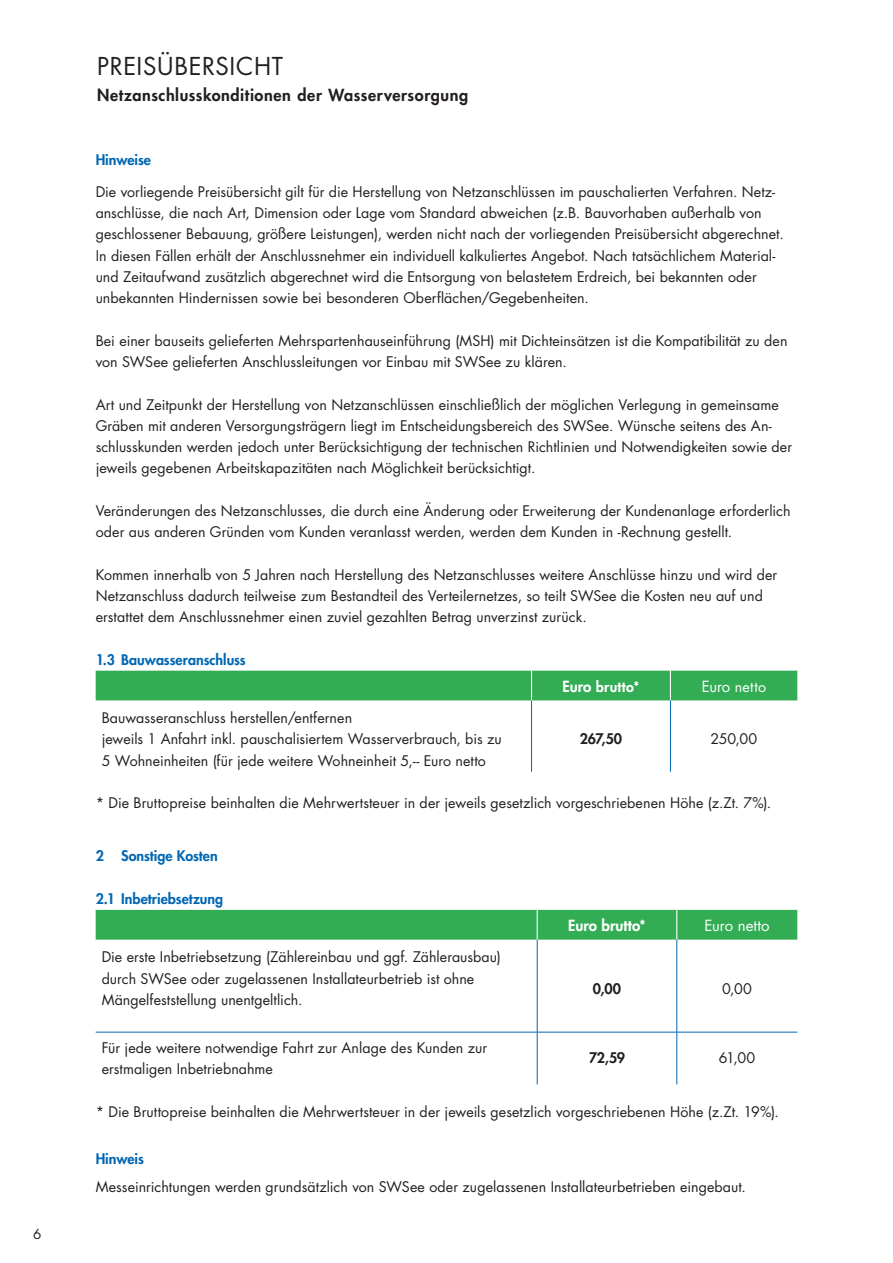
<style>
.page{position:relative;width:893px;height:1263px;background:#fff}
.page>*{position:absolute;margin:0;border:0;box-sizing:border-box;transform-origin:0 0}
.t1{font:24px "Futura Std";color:#231f20}
.t2{font:800 16.2px "Futura Std";letter-spacing:.035em;color:#231f20}
.t3{font:800 15px "Futura Std";color:#fff}
.t4{font:15px "Futura Std";color:#fff}
.t5{font:14.25px/21.3px "Futura Std";letter-spacing:.005em;color:#231f20}
.t6{font:800 14.25px "Futura Std";color:#0166b3}
.t7{font:800 14.25px "Futura Std";letter-spacing:-.02em;color:#231f20}
.t8{font:800 14.25px "Futura Std";letter-spacing:.02em;color:#fff}
.t9{font:14.25px "Futura Std";letter-spacing:.02em;color:#fff}
.t10{font:13.5px "Futura Std";color:#231f20}
.s1{font-size:15px}
</style>
<div class="page">
<div style="left:96px;top:671px;width:701px;height:29px;background:#32ad54"></div>
<hr style="left:531px;top:700px;width:1px;height:72px;background:#0166b3">
<hr style="left:670px;top:700px;width:1px;height:72px;background:#0166b3">
<div style="left:96px;top:910px;width:701px;height:30px;background:#32ad54"></div>
<hr style="left:537px;top:910px;width:1px;height:30px;background:#fff">
<hr style="left:676px;top:910px;width:1px;height:30px;background:#fff">
<hr style="left:537px;top:940px;width:1px;height:92px;background:#0166b3">
<hr style="left:677px;top:940px;width:1px;height:92px;background:#0166b3">
<hr style="left:96px;top:1032px;width:441px;height:1px;background:#0166b3">
<hr style="left:537px;top:1032px;width:1px;height:52px;background:#0166b3">
<hr style="left:537px;top:1032px;width:140px;height:1px;background:#0166b3">
<hr style="left:677px;top:1032px;width:1px;height:52px;background:#0166b3">
<hr style="left:677px;top:1032px;width:120px;height:1px;background:#0166b3">
<p class="t10" style="left:33px;top:1225px;width:10px">6</p>
<h1 class="t1" style="left:97px;top:50px;width:25px">Preis</h1>
<h1 class="t1" style="left:157px;top:50px;width:30px">übersi</h1>
<h1 class="t1" style="left:236px;top:50px;width:33px">cht</h1>
<p class="t2" style="left:97px;top:85px;width:373px">Netzanschlusskonditionen der Wasserversorgung</p>
<p class="t6" style="left:96px;top:151px;width:57px">Hinweise</p>
<p class="t5" style="left:96px;top:181px;width:690px">Die vorliegende Preisübersicht gilt für die Herstellung von Netzanschlüssen im pauschalierten Verfahren. Netz&shy;anschlüsse, die nach Art, Dimension oder Lage vom Standard abweichen (z.B. Bauvorhaben außerhalb von geschlossener Bebauung, größere Leistungen), werden nicht nach der vorliegenden Preisübersicht abgerechnet.<br>In diesen Fällen erhält der Anschlussnehmer ein individuell kalkuliertes Angebot. Nach tatsächlichem Material&shy;und Zeitaufwand zusätzlich abgerechnet wird die Entsorgung von belastetem Erdreich, bei bekannten oder unbekannten Hindernissen sowie bei besonderen Oberflächen/Gegebenheiten.</p>
<p class="t5" style="left:96px;top:330px;width:693px">Bei einer bauseits gelieferten Mehrspartenhauseinführung (MSH) mit Dichteinsätzen ist die Kompatibilität zu den von SWSee gelieferten Anschlussleitungen vor Einbau mit SWSee zu klären.</p>
<p class="t5" style="left:96px;top:394px;width:698px">Art und Zeitpunkt der Herstellung von Netzanschlüssen einschließlich der möglichen Verlegung in gemeinsame Gräben mit anderen Versorgungsträgern liegt im Entscheidungsbereich des SWSee. Wünsche seitens des An&shy;schlusskunden werden jedoch unter Berücksichtigung der technischen Richtlinien und Notwendigkeiten sowie der jeweils gegebenen Arbeitskapazitäten nach Möglichkeit berücksichtigt.</p>
<p class="t5" style="left:96px;top:500px;width:696px">Veränderungen des Netzanschlusses, die durch eine Änderung oder Erweiterung der Kundenanlage erforderlich oder aus anderen Gründen vom Kunden veranlasst werden, werden dem Kunden in -Rechnung gestellt.</p>
<p class="t5" style="left:96px;top:564px;width:683px">Kommen innerhalb von 5 Jahren nach Herstellung des Netzanschlusses weitere Anschlüsse hinzu und wird der<br>Netzanschluss dadurch teilweise zum Bestandteil des Verteilernetzes, so teilt SWSee die Kosten neu auf und erstattet dem Anschlussnehmer einen zuviel gezahlten Betrag unverzinst zurück.</p>
<p class="t6" style="left:96px;top:650px;width:152px">1.3 Bauwasseranschluss</p>
<p class="t8" style="left:563px;top:677px;width:78px"><span class="s1">Euro</span> brutto*</p>
<p class="t9" style="left:702px;top:677px;width:66px"><span class="s1">Euro</span> netto</p>
<p class="t5" style="left:102px;top:707px;width:402px">Bauwasseranschluss herstellen/entfernen<br>jeweils 1 Anfahrt inkl. pauschalisiertem Wasserverbrauch, bis zu<br>5 Wohneinheiten (für jede weitere Wohneinheit 5,-- Euro netto</p>
<p class="t7" style="left:580px;top:730px;width:44px">267,50</p>
<p class="t5" style="left:710px;top:729px;width:48px">250,00</p>
<p class="t5" style="left:96px;top:792px;width:677px">* Die Bruttopreise beinhalten die Mehrwertsteuer in der jeweils gesetzlich vorgeschriebenen Höhe (z.Zt. 7%).</p>
<p class="t6" style="left:96px;top:847px;width:124px">2 Sonstige Kosten</p>
<p class="t6" style="left:96px;top:889px;width:129px">2.1 Inbetriebsetzung</p>
<p class="t3" style="left:568px;top:916px;width:79px">Euro brutto*</p>
<p class="t4" style="left:704px;top:916px;width:67px">Euro netto</p>
<p class="t5" style="left:102px;top:946px;width:401px">Die erste Inbetriebsetzung (Zählereinbau und ggf. Zählerausbau) durch SWSee oder zugelassenen Installateurbetrieb ist ohne<br>Mängelfeststellung unentgeltlich.</p>
<p class="t7" style="left:593px;top:980px;width:30px">0,00</p>
<p class="t5" style="left:722px;top:978px;width:31px">0,00</p>
<p class="t5" style="left:102px;top:1037px;width:387px">Für jede weitere notwendige Fahrt zur Anlage des Kunden zur erstmaligen Inbetriebnahme</p>
<p class="t7" style="left:589px;top:1049px;width:38px">72,59</p>
<p class="t5" style="left:719px;top:1047px;width:38px">61,00</p>
<p class="t5" style="left:96px;top:1101px;width:685px">* Die Bruttopreise beinhalten die Mehrwertsteuer in der jeweils gesetzlich vorgeschriebenen Höhe (z.Zt. 19%).</p>
<p class="t6" style="left:96px;top:1150px;width:50px">Hinweis</p>
<p class="t5" style="left:96px;top:1176px;width:652px">Messeinrichtungen werden grundsätzlich von SWSee oder zugelassenen Installateurbetrieben eingebaut.</p>
</div>
